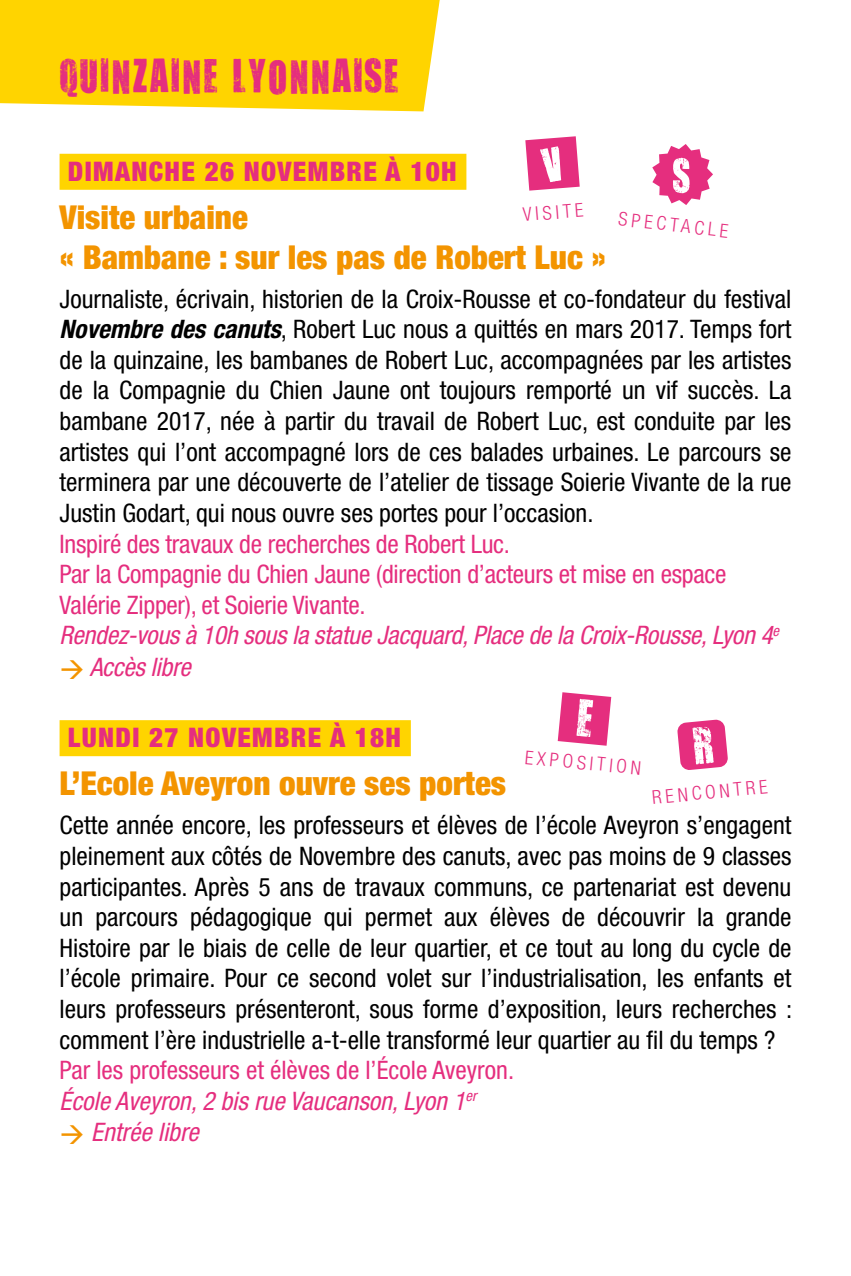
<style>
.page{position:relative;width:851px;height:1276px;background:#fff}
.page>*{position:absolute;margin:0;border:0;box-sizing:border-box;transform-origin:0 0}
.t1{font:39px "You Are Loved";letter-spacing:.05em;color:#e52e7e}
.t2{font:900 condensed 33px/39.6px "Helvetica Neue LT Std";color:#f39400}
.t3{font:900 condensed 27px "Helvetica Neue LT Std";letter-spacing:.05em;color:#e52e7e}
.t4{font:condensed 25.5px/30.6px "Helvetica Neue LT Std";color:#000;text-align:justify}
.t5{font:condensed 25.5px "Helvetica Neue LT Std";letter-spacing:-.01em;color:#e52e7e}
.t6{font:italic condensed 25.5px "Helvetica Neue LT Std";letter-spacing:-.01em;color:#e52e7e}
.t7{font:300 condensed 18.9px "Helvetica Neue LT Std";color:#e52e7e}
.s1{font-weight:700;font-style:italic}
</style>
<div class="page">
<div style="left:0;top:1px;width:440px;height:110px;background:#ffd400"></div>
<div style="left:60px;top:154px;width:406px;height:36px;background:#ffd400"></div>
<div style="left:60px;top:720px;width:351px;height:36px;background:#ffd400"></div>
<svg style="left:525px;top:136px;width:54px;height:55px"></svg>
<svg style="left:652px;top:144px;width:61px;height:61px"></svg>
<svg style="left:677px;top:719px;width:51px;height:51px"></svg>
<svg style="left:557px;top:692px;width:54px;height:54px"></svg>
<h1 class="t1" style="left:60px;top:50px;width:340px">QUINZAINE LYONNAISE</h1>
<p class="t3" style="left:68px;top:154px;width:390px">DIMANCHE 26 NOVEMBRE À 10H</p>
<p class="t2" style="left:60px;top:197px;width:548px">Visite urbaine<br>« Bambane : sur les pas de Robert Luc »</p>
<p class="t4" style="left:60px;top:283px;width:733px">Journaliste, écrivain, historien de la Croix-Rousse et co-fondateur du festival <span class="s1">Novembre des canuts</span>, Robert Luc nous a quittés en mars 2017. Temps fort de la quinzaine, les bambanes de Robert Luc, accompagnées par les artistes de la Compagnie du Chien Jaune ont toujours remporté un vif succès. La bambane 2017, née à partir du travail de Robert Luc, est conduite par les artistes qui l’ont accompagné lors de ces balades urbaines. Le parcours se terminera par une découverte de l’atelier de tissage Soierie Vivante de la rue Justin Godart, qui nous ouvre ses portes pour l’occasion.</p>
<p class="t5" style="left:60px;top:529px;width:452px">Inspiré des travaux de recherches de Robert Luc.</p>
<p class="t5" style="left:60px;top:559px;width:668px">Par la Compagnie du Chien Jaune (direction d’acteurs et mise en espace</p>
<p class="t5" style="left:60px;top:590px;width:307px">Valérie Zipper), et Soierie Vivante.</p>
<p class="t6" style="left:60px;top:620px;width:720px">Rendez-vous à 10h sous la statue Jacquard, Place de la Croix-Rousse, Lyon 4<sup>e</sup></p>
<p class="t6" style="left:90px;top:652px;width:102px">Accès libre</p>
<p class="t7" style="left:522px;top:203px;width:62px;rotate:-4deg">VISITE</p>
<p class="t7" style="left:620px;top:207px;width:112px;rotate:7deg">SPECTACLE</p>
<p class="t3" style="left:68px;top:721px;width:334px">LUNDI 27 NOVEMBRE À 18H</p>
<p class="t2" style="left:60px;top:763px;width:448px">L’Ecole Aveyron ouvre ses portes</p>
<p class="t4" style="left:60px;top:810px;width:734px">Cette année encore, les professeurs et élèves de l’école Aveyron s’engagent pleinement aux côtés de Novembre des canuts, avec pas moins de 9 classes participantes. Après 5 ans de travaux communs, ce partenariat est devenu un parcours pédagogique qui permet aux élèves de découvrir la grande Histoire par le biais de celle de leur quartier, et ce tout au long du cycle de l’école primaire. Pour ce second volet sur l’industrialisation, les enfants et leurs professeurs présenteront, sous forme d’exposition, leurs recherches : comment l’ère industrielle a-t-elle transformé leur quartier au fil du temps ?</p>
<p class="t5" style="left:60px;top:1055px;width:456px">Par les professeurs et élèves de l’École Aveyron.</p>
<p class="t6" style="left:60px;top:1086px;width:418px">École Aveyron, 2 bis rue Vaucanson, Lyon 1<sup>er</sup></p>
<p class="t6" style="left:91px;top:1117px;width:109px">Entrée libre</p>
<p class="t7" style="left:526px;top:745px;width:118px;rotate:6deg">EXPOSITION</p>
<p class="t7" style="left:651px;top:787px;width:117px;rotate:-6deg">RENCONTRE</p>
</div>
